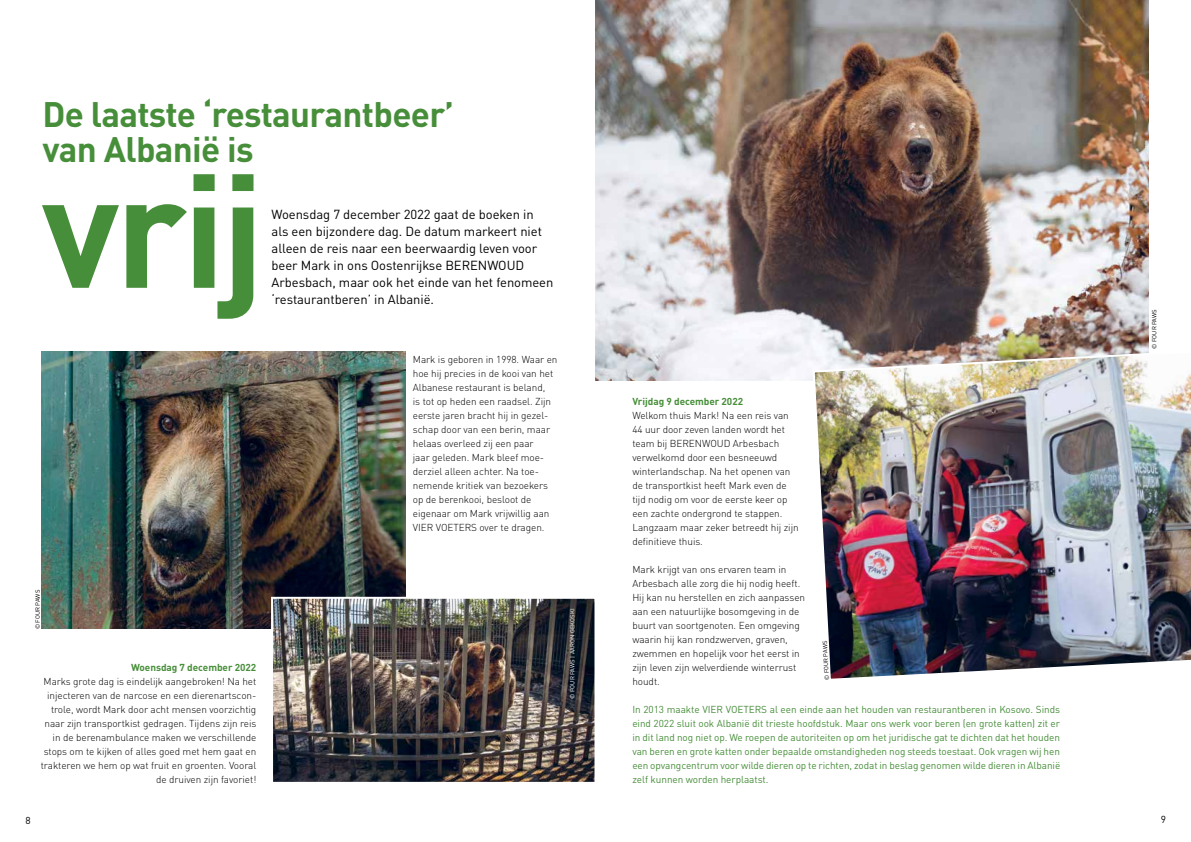
<style>
.page{position:relative;width:1191px;height:842px;background:#fff}
.page>*{position:absolute;margin:0;border:0;box-sizing:border-box;transform-origin:0 0}
.t1{font:700 158.6px "DIN Pro";color:#478e3a}
.t2{font:700 35px/35.6px "DIN Pro";letter-spacing:-.02em;color:#478e3a}
.t3{font:13px/17px "DIN Pro";letter-spacing:-.005em;color:#000}
.t4{font:10.1px "DIN Pro";color:#000}
.t5{font:300 10px/14px "DIN Pro";letter-spacing:-.005em;color:#000}
.t6{font:10px/14px "DIN Pro";letter-spacing:-.005em;color:#478e3a;text-align:justify}
.t7{font:700 10px "DIN Pro";letter-spacing:-.005em;color:#478e3a}
.t8{font:10px "DIN Pro";color:#000}
.t9{font:6px "DIN Pro";color:#000}
.t10{font:6px "DIN Pro";letter-spacing:.005em;color:#fff}
</style>
<div class="page">
<img style="left:41px;top:351px;width:364px;height:278px">
<img style="left:595px;top:0;width:553px;height:381px">
<img style="left:274px;top:600px;width:319px;height:181px">
<div style="left:271px;top:597px;width:325px;height:187px;border:2px solid #fff"></div>
<img style="left:811px;top:349px;width:380px;height:330px">
<h2 class="t2" style="left:43px;top:92px;width:413px">De laatste ‘restaurantbeer’ van Albanië is</h2>
<h1 class="t1" style="left:41px;top:98px;width:225px">vrij</h1>
<h3 class="t3" style="left:271px;top:204px;width:283px">Woensdag 7 december 2022 gaat de boeken in als een bijzondere dag. De datum markeert niet alleen de reis naar een beerwaardig leven voor beer Mark in ons Oostenrijkse BERENWOUD Arbesbach, maar ook het einde van het fenomeen</h3>
<h3 class="t3" style="left:271px;top:289px;width:164px">‘restaurantberen’ in Albanië.</h3>
<p class="t5" style="left:413px;top:351px;width:146px">Mark is geboren in 1998. Waar en hoe hij precies in de kooi van het<br>Albanese restaurant is beland,<br>is tot op heden een raadsel. Zijn eerste jaren bracht hij in gezel&shy;schap door van een berin, maar helaas overleed zij een paar<br>jaar geleden. Mark bleef moe&shy;derziel alleen achter. Na toe&shy;nemende kritiek van bezoekers op de berenkooi, besloot de eigenaar om Mark vrijwillig aan<br>VIER VOETERS over te dragen.</p>
<p class="t9" style="left:33px;top:629px;width:41px;rotate:-90deg">© FOUR PAWS</p>
<p class="t7" style="left:131px;top:659px;width:127px">Woensdag 7 december 2022</p>
<p class="t5" style="left:41px;top:673px;width:217px;text-align:right">Marks grote dag is eindelijk aangebroken! Na het injecteren van de narcose en een dierenartscon&shy;trole, wordt Mark door acht mensen voorzichtig naar zijn transportkist gedragen. Tijdens zijn reis in de berenambulance maken we verschillende stops om te kijken of alles goed met hem gaat en trakteren we hem op wat fruit en groenten. Vooral de druiven zijn favoriet!</p>
<p class="t10" style="left:567px;top:699px;width:92px;rotate:-90deg">© FOUR PAWS | AARON GEKOSKI</p>
<p class="t7" style="left:632px;top:393px;width:112px">Vrijdag 9 december 2022</p>
<p class="t5" style="left:632px;top:407px;width:168px">Welkom thuis Mark! Na een reis van<br>44 uur door zeven landen wordt het team bij BERENWOUD Arbesbach verwelkomd door een besneeuwd winterlandschap. Na het openen van de transportkist heeft Mark even de tijd nodig om voor de eerste keer op een zachte ondergrond te stappen.<br>Langzaam maar zeker betreedt hij zijn definitieve thuis.</p>
<p class="t5" style="left:632px;top:561px;width:174px">Mark krijgt van ons ervaren team in Arbesbach alle zorg die hij nodig heeft.<br>Hij kan nu herstellen en zich aanpassen aan een natuurlijke bosomgeving in de buurt van soortgenoten. Een omgeving waarin hij kan rondzwerven, graven, zwemmen en hopelijk voor het eerst in zijn leven zijn welverdiende winterrust houdt.</p>
<p class="t6" style="left:632px;top:701px;width:429px">In 2013 maakte VIER VOETERS al een einde aan het houden van restaurantberen in Kosovo. Sinds eind 2022 sluit ook Albanië dit trieste hoofdstuk. Maar ons werk voor beren (en grote katten) zit er in dit land nog niet op. We roepen de autoriteiten op om het juridische gat te dichten dat het houden van beren en grote katten onder bepaalde omstandigheden nog steeds toestaat. Ook vragen wij hen een opvangcentrum voor wilde dieren op te richten, zodat in beslag genomen wilde dieren in Albanië zelf kunnen worden herplaatst.</p>
<p class="t9" style="left:822px;top:680px;width:41px;rotate:-93deg">© FOUR PAWS</p>
<p class="t9" style="left:1149px;top:349px;width:41px;rotate:-90deg">© FOUR PAWS</p>
<p class="t8" style="left:26px;top:812px;width:7px">8</p>
<p class="t4" style="left:1160px;top:811px;width:7px">9</p>
</div>
